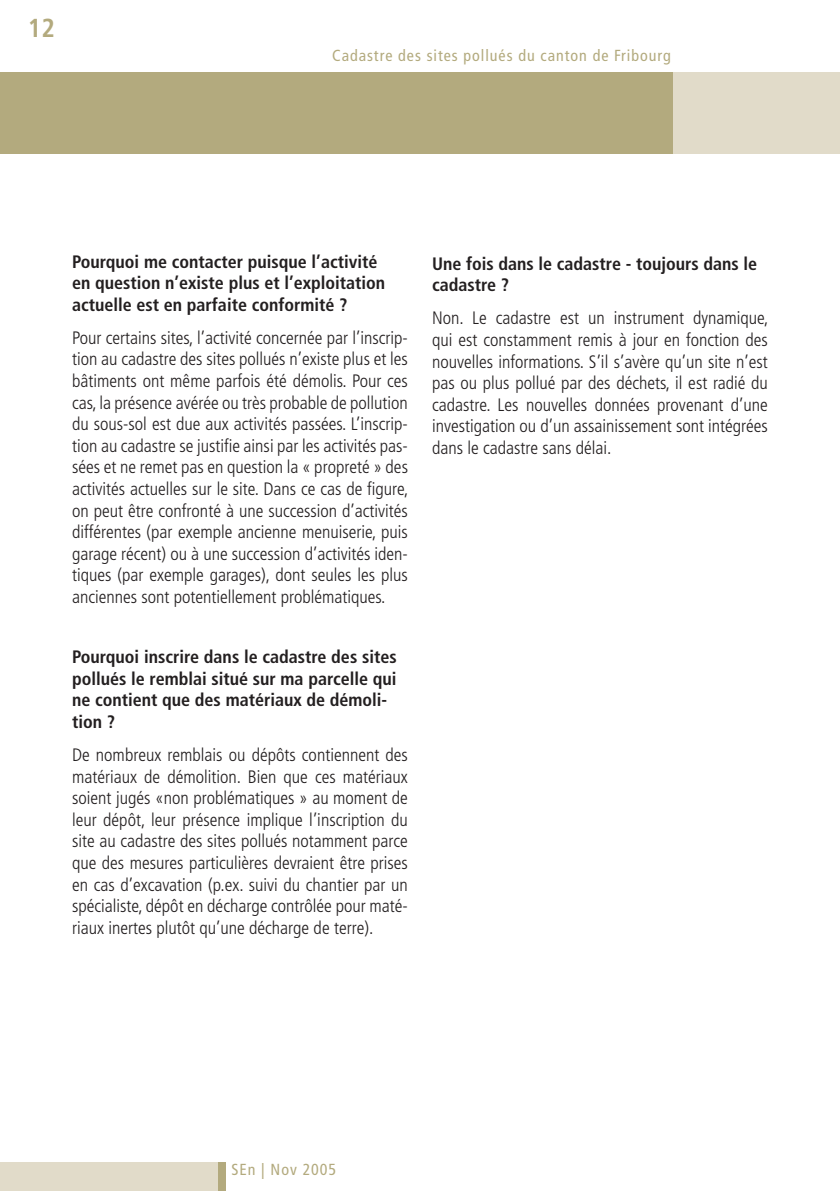
<style>
.page{position:relative;width:840px;height:1191px;background:#fff}
.page>*{position:absolute;margin:0;border:0;box-sizing:border-box;transform-origin:0 0}
.t1{font:700 condensed 26px "Frutiger";color:#b3aa7e}
.t2{font:300 condensed 18px/21.6px "Frutiger";color:#231f20;text-align:justify}
.t3{font:700 condensed 18px/21.6px "Frutiger";color:#231f20}
.t4{font:condensed 16px "Frutiger";letter-spacing:.06em;color:#b3aa7e}
</style>
<div class="page">
<div style="left:0;top:72px;width:673px;height:82px;background:#b3aa7e"></div>
<div style="left:673px;top:72px;width:166px;height:82px;background:#e1dbc9"></div>
<div style="left:0;top:1162px;width:225px;height:29px;background:#e1dbc9"></div>
<div style="left:218px;top:1162px;width:7px;height:29px;background:#b3aa7e"></div>
<h1 class="t1" style="left:28px;top:17px;width:29px">12</h1>
<p class="t4" style="left:332px;top:49px;width:340px">Cadastre des sites pollués du canton de Fribourg</p>
<p class="t3" style="left:72px;top:252px;width:314px">Pourquoi me contacter puisque l’activité en question n’existe plus et l’exploitation actuelle est en parfaite conformité ?</p>
<p class="t2" style="left:72px;top:328px;width:338px">Pour certains sites, l’activité concernée par l’inscrip&shy;tion au cadastre des sites pollués n’existe plus et les bâtiments ont même parfois été démolis. Pour ces cas, la présence avérée ou très probable de pollution du sous-sol est due aux activités passées. L’inscrip&shy;tion au cadastre se justifie ainsi par les activités pas&shy;sées et ne remet pas en question la « propreté » des activités actuelles sur le site. Dans ce cas de figure, on peut être confronté à une succession d’activités différentes (par exemple ancienne menuiserie, puis garage récent) ou à une succession d’activités iden&shy;tiques (par exemple garages), dont seules les plus anciennes sont potentiellement problématiques.</p>
<p class="t3" style="left:72px;top:647px;width:326px">Pourquoi inscrire dans le cadastre des sites pollués le remblai situé sur ma parcelle qui ne contient que des matériaux de démoli&shy;tion ?</p>
<p class="t2" style="left:72px;top:745px;width:337px">De nombreux remblais ou dépôts contiennent des matériaux de démolition. Bien que ces matériaux soient jugés «non problématiques » au moment de leur dépôt, leur présence implique l’inscription du site au cadastre des sites pollués notamment parce que des mesures particulières devraient être prises en cas d’excavation (p.ex. suivi du chantier par un spécialiste, dépôt en décharge contrôlée pour maté&shy;riaux inertes plutôt qu’une décharge de terre).</p>
<p class="t3" style="left:432px;top:254px;width:326px">Une fois dans le cadastre - toujours dans le cadastre ?</p>
<p class="t2" style="left:432px;top:309px;width:338px">Non. Le cadastre est un instrument dynamique, qui est constamment remis à jour en fonction des nouvelles informations. S’il s’avère qu’un site n’est pas ou plus pollué par des déchets, il est radié du cadastre. Les nouvelles données provenant d’une investigation ou d’un assainissement sont intégrées dans le cadastre sans délai.</p>
<p class="t4" style="left:231px;top:1162px;width:106px">SEn | Nov 2005</p>
</div>
